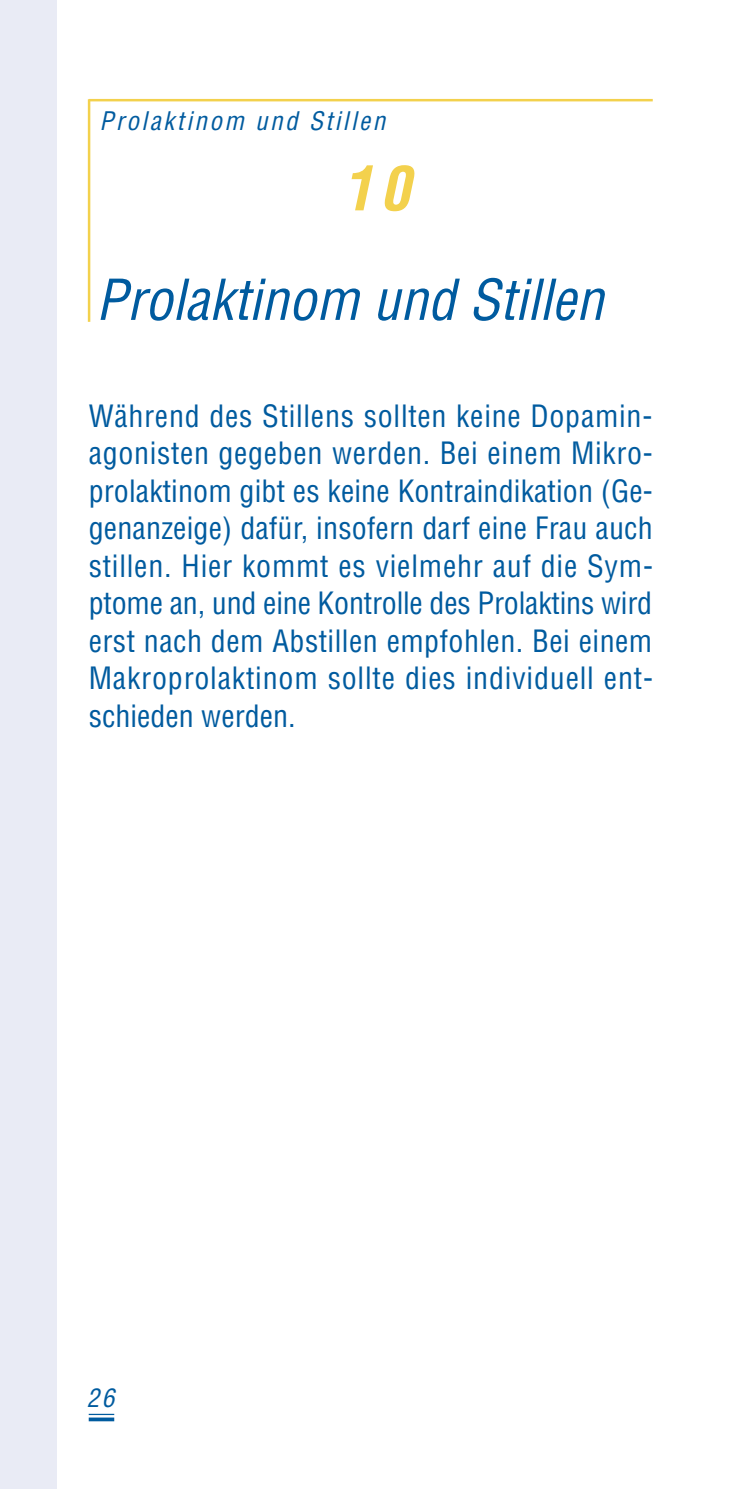
<style>
.page{position:relative;width:745px;height:1489px;background:#fff}
.page>*{position:absolute;margin:0;border:0;box-sizing:border-box;transform-origin:0 0}
.t1{font:italic 700 condensed 60px "Helvetica";color:#f3d14d}
.t2{font:italic condensed 55px "Helvetica";color:#005b9f}
.t3{font:condensed 30px/37.5px "Helvetica";letter-spacing:.025em;color:#005b9f;text-align:justify}
.t4{font:italic condensed 25px "Helvetica";letter-spacing:.1em;color:#005b9f}
</style>
<div class="page">
<svg style="left:89px;top:1413px;width:25px;height:1px"></svg>
<svg style="left:89px;top:1417px;width:25px;height:4px"></svg>
<div style="left:0;top:0;width:57px;height:1488px;background:#e9ebf5"></div>
<hr style="left:89px;top:99px;width:563px;height:2px;background:#f3d14d">
<hr style="left:88px;top:99px;width:2px;height:223px;background:#f3d14d">
<p class="t4" style="left:99px;top:106px;width:287px">Prolaktinom und Stillen</p>
<h1 class="t1" style="left:342px;top:152px;width:69px">10</h1>
<h2 class="t2" style="left:96px;top:265px;width:509px">Prolaktinom und Stillen</h2>
<p class="t3" style="left:89px;top:396px;width:565px">Während des Stillens sollten keine Dopamin&shy;agonisten gegeben werden. Bei einem Mikro&shy;prolaktinom gibt es keine Kontraindikation (Ge&shy;genanzeige) dafür, insofern darf eine Frau auch stillen. Hier kommt es vielmehr auf die Sym&shy;ptome an, und eine Kontrolle des Prolaktins wird erst nach dem Abstillen empfohlen. Bei einem Makroprolaktinom sollte dies individuell ent&shy;schieden werden.</p>
<p class="t4" style="left:87px;top:1381px;width:29px">26</p>
</div>
